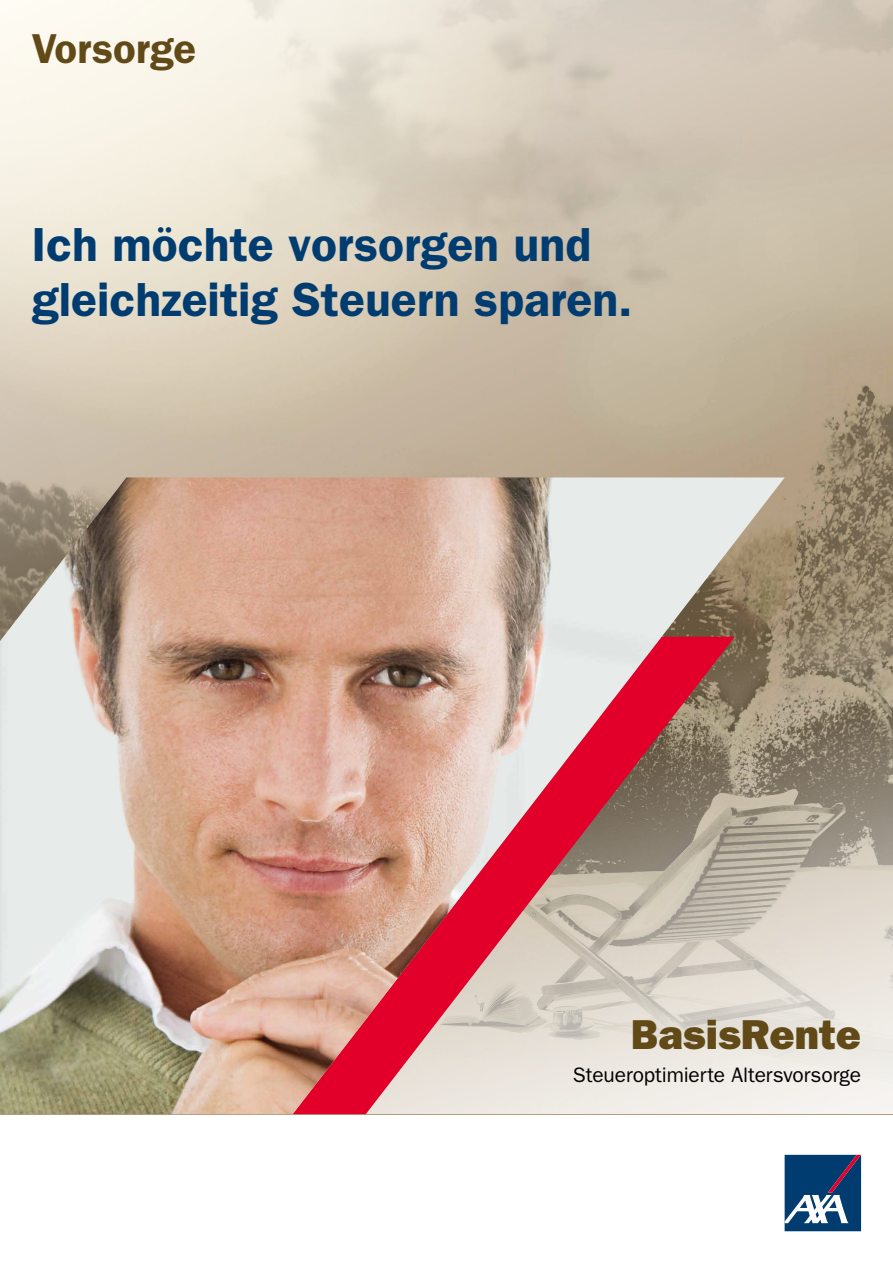
<style>
.page{position:relative;width:893px;height:1263px;background:#fff}
.page>*{position:absolute;margin:0;border:0;box-sizing:border-box;transform-origin:0 0}
.t1{font:600 48px/55.5px "Franklin Gothic";color:#003c70}
.t2{font:800 42px "Franklin Gothic";color:#614a18}
.t3{font:600 42px "Franklin Gothic";color:#614a18}
.t4{font:21px "Franklin Gothic";letter-spacing:-.005em;color:#000}
</style>
<div class="page">
<svg style="left:0;top:0;width:893px;height:498px;background:#d5cab8"></svg>
<svg style="left:785px;top:498px;width:108px;height:616px;background:#b7ad9d"></svg>
<svg style="left:785px;top:1155px;width:76px;height:76px;background:#2c5783"></svg>
<img style="left:0;top:477px;width:785px;height:637px">
<p class="t3" style="left:32px;top:24px;width:166px">Vorsorge</p>
<p class="t1" style="left:32px;top:217px;width:602px">Ich möchte vorsorgen und gleichzeitig Steuern sparen.</p>
<p class="t2" style="left:631px;top:1009px;width:232px">BasisRente</p>
<p class="t4" style="left:573px;top:1063px;width:290px">Steueroptimierte Altersvorsorge</p>
</div>
